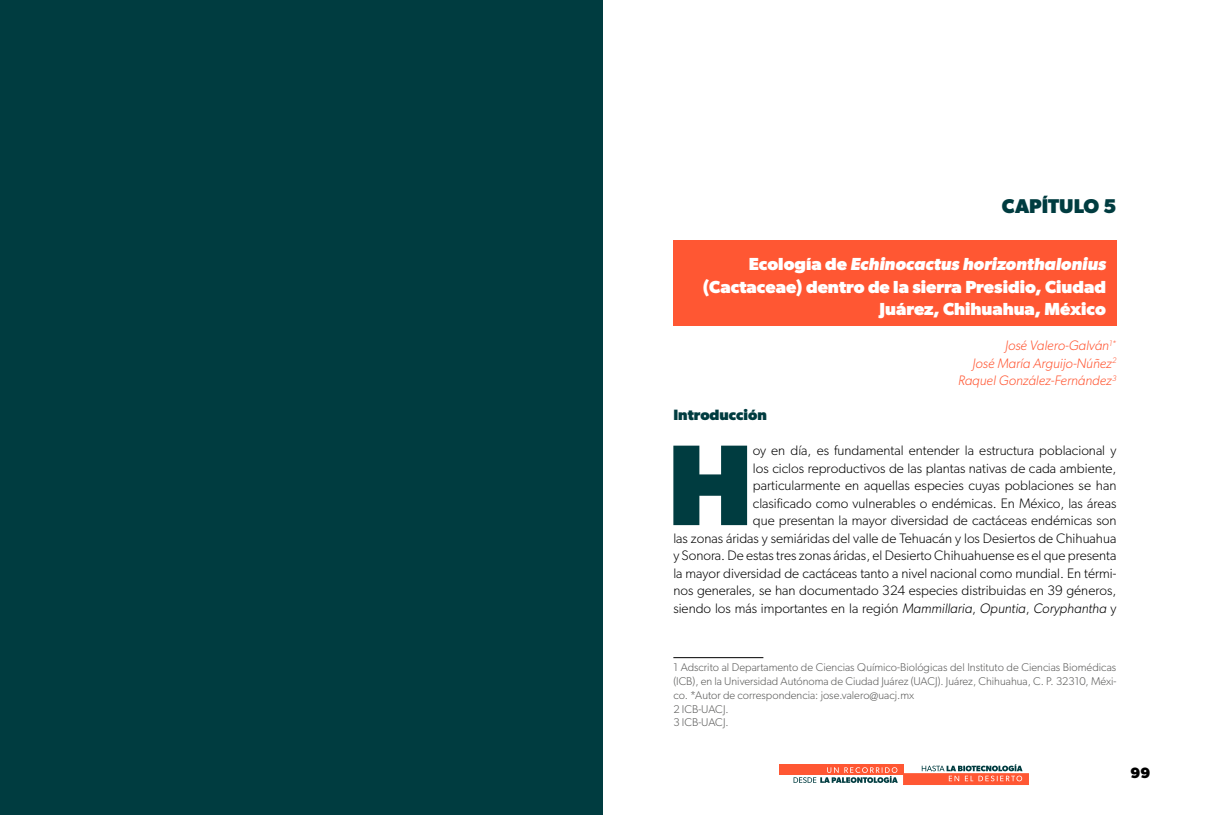
<style>
.page{position:relative;width:1205px;height:815px;background:#fff}
.page>*{position:absolute;margin:0;border:0;box-sizing:border-box;transform-origin:0 0}
.t1{font:700 115.25px "Gibson";color:#003c40}
.t2{font:700 20px "Gibson";color:#003c40}
.t3{font:700 17.5px/22.5px "Gibson";color:#fff;text-align:right}
.t4{font:700 15px "Gibson";color:#003c40}
.t5{font:700 15px "Gibson";color:#000}
.t6{font:300 13.75px/17.5px "Gibson";color:#000;text-align:right}
.t7{font:italic 300 13.75px/17.5px "Gibson";color:#ff5733;text-align:right}
.t8{font:300 11.25px/13.8px "Gibson";color:#575756}
.s1{font-style:italic}
</style>
<div class="page">
<div style="left:779px;top:764px;width:125px;height:10px;background:#ff5733"></div>
<svg style="left:793px;top:767px;width:105px;height:16px"></svg>
<div style="left:903px;top:774px;width:125px;height:11px;background:#ff5733"></div>
<svg style="left:922px;top:764px;width:100px;height:17px"></svg>
<div style="left:673px;top:241px;width:443px;height:85px;background:#ff5733"></div>
<hr style="left:673px;top:657px;width:90px;height:1px;background:#000">
<div style="left:0;top:0;width:602px;height:815px;background:#003c40"></div>
<h2 class="t2" style="left:1002px;top:194px;width:116px">CAPÍTULO 5</h2>
<p class="t3" style="left:703px;top:252px;width:405px">Ecología de <span class="s1">Echinocactus horizonthalonius </span>(Cactaceae) dentro de la sierra Presidio, Ciudad<br>Juárez, Chihuahua, México</p>
<p class="t7" style="left:958px;top:336px;width:160px">José Valero-Galván<sup>1*<br></sup>José María Arguijo-Núñez<sup>2<br></sup>Raquel González-Fernández<sup>3</sup></p>
<p class="t4" style="left:673px;top:406px;width:95px">Introducción</p>
<h1 class="t1" style="left:667px;top:417px;width:87px">H</h1>
<p class="t6" style="left:673px;top:441px;width:444px">oy en día, es fundamental entender la estructura poblacional y<br>los ciclos reproductivos de las plantas nativas de cada ambiente, particularmente en aquellas especies cuyas poblaciones se han<br>clasificado como vulnerables o endémicas. En México, las áreas<br>que presentan la mayor diversidad de cactáceas endémicas son<br>las zonas áridas y semiáridas del valle de Tehuacán y los Desiertos de Chihuahua y Sonora. De estas tres zonas áridas, el Desierto Chihuahuense es el que presenta la mayor diversidad de cactáceas tanto a nivel nacional como mundial. En térmi&shy;nos generales, se han documentado 324 especies distribuidas en 39 géneros, siendo los más importantes en la región <span class="s1">Mammillaria</span>, <span class="s1">Opuntia</span>, <span class="s1">Coryphantha</span> y</p>
<p class="t8" style="left:673px;top:660px;width:444px">1 Adscrito al Departamento de Ciencias Químico-Biológicas del Instituto de Ciencias Biomédicas (ICB), en la Universidad Autónoma de Ciudad Juárez (UACJ). Juárez, Chihuahua, C. P. 32310, Méxi&shy;co. *Autor de correspondencia: jose.valero@uacj.mx<br>2 ICB-UACJ.<br>3 ICB-UACJ.</p>
<p class="t5" style="left:1130px;top:764px;width:21px">99</p>
</div>
